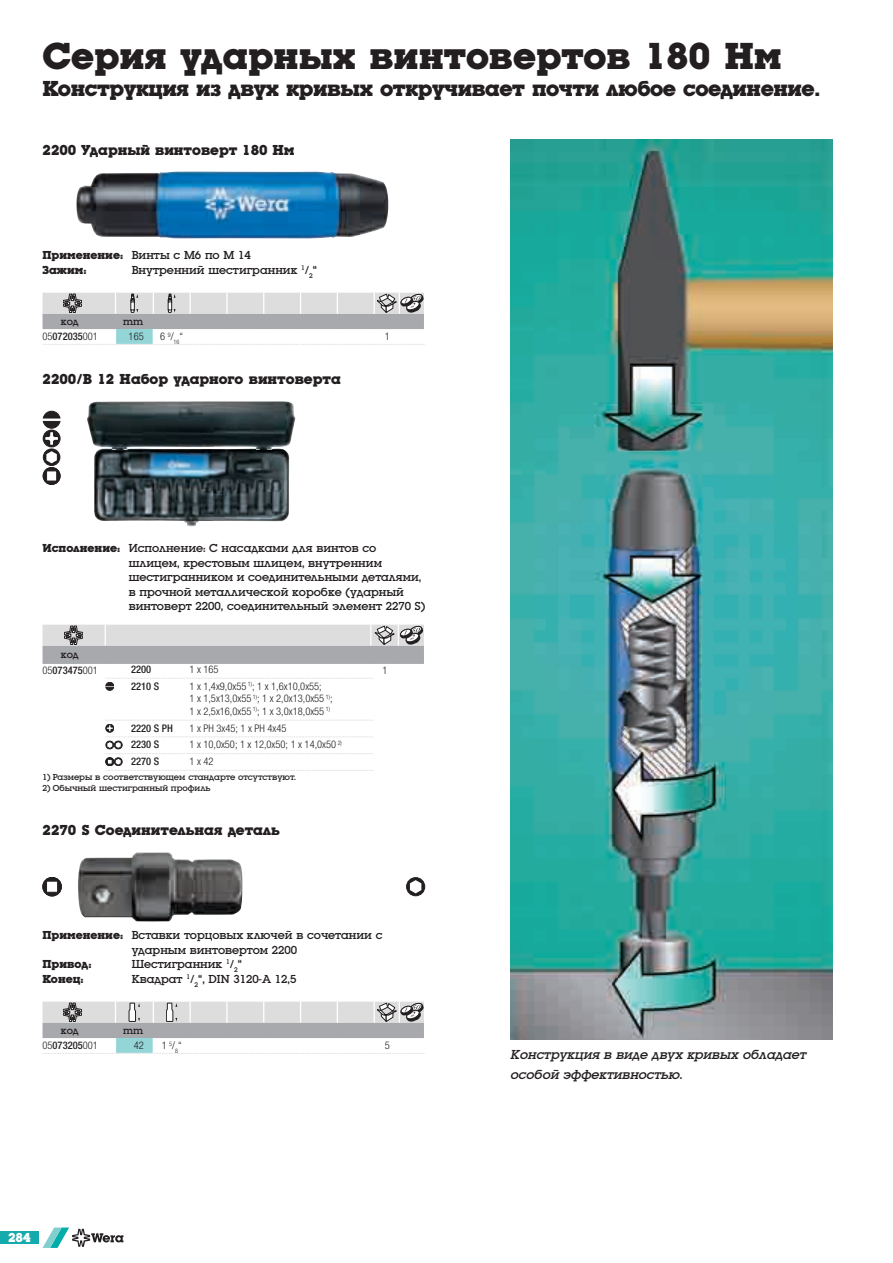
<style>
.page{position:relative;width:893px;height:1263px;background:#fff}
.page>*{position:absolute;margin:0;border:0;box-sizing:border-box;transform-origin:0 0}
.t1{font:700 39px "Luga";color:#231f20}
.t2{font:700 22.5px "Luga";letter-spacing:-.02em;color:#231f20}
.t3{font:700 15px "Luga";color:#231f20}
.t4{font:italic 13.5px/19.5px "Luga";color:#231f20}
.t5{font:700 13.5px "Luga";color:#fff}
.t6{font:12px/14.4px "Luga";color:#231f20;text-align:center}
.t7{font:700 12px/14.4px "Luga";color:#231f20}
.t8{font:300 condensed 10.5px/12.6px "Helvetica Neue LT";color:#231f20}
.t9{font:500 condensed 10.5px "Helvetica Neue LT";color:#231f20}
.t10{font:10.5px "Luga";color:#231f20}
.t11{font:9px "Luga";color:#231f20}
.s1{font-weight:400}
.s2{font-weight:300}
.s3{font-weight:700}
</style>
<div class="page">
<img style="left:510px;top:139px;width:322px;height:900px">
<img style="left:76px;top:171px;width:313px;height:68px">
<svg style="left:43px;top:293px;width:381px;height:52px"></svg>
<svg style="left:43px;top:411px;width:17px;height:74px"></svg>
<img style="left:87px;top:401px;width:209px;height:126px">
<svg style="left:43px;top:625px;width:381px;height:39px;background:#bfbfc1"></svg>
<svg style="left:105px;top:678px;width:268px;height:12px"></svg>
<svg style="left:105px;top:720px;width:269px;height:51px"></svg>
<img style="left:78px;top:852px;width:165px;height:69px">
<svg style="left:43px;top:877px;width:19px;height:19px"></svg>
<div style="left:406px;top:877px;width:19px;height:19px;border:1px solid #231f20;border-radius:50%"></div>
<svg style="left:407px;top:878px;width:18px;height:18px"></svg>
<svg style="left:43px;top:1002px;width:381px;height:52px"></svg>
<svg style="left:43px;top:1227px;width:80px;height:21px"></svg>
<div style="left:0;top:1231px;width:39px;height:13px;background:#15aaac"></div>
<h1 class="t1" style="left:43px;top:36px;width:741px">Серия ударных винтовертов 180 Нм</h1>
<h2 class="t2" style="left:43px;top:77px;width:779px">Конструкция из двух кривых откручивает почти любое соединение.</h2>
<p class="t3" style="left:43px;top:142px;width:254px">2200 Ударный винтоверт 180 Нм</p>
<p class="t7" style="left:43px;top:248px;width:210px">Применение: <span class="s1">Винты с М6 по М 14<br></span>Зажим:</p>
<p class="t6" style="left:132px;top:263px;width:187px">Внутренний шестигранник <sup>1</sup>/<sub>2</sub>“</p>
<p class="t10" style="left:61px;top:316px;width:19px">код</p>
<p class="t10" style="left:123px;top:316px;width:22px">mm</p>
<p class="t9" style="left:43px;top:330px;width:57px"><span class="s2">05</span>072035<span class="s2">001</span></p>
<p class="t8" style="left:129px;top:330px;width:17px">165</p>
<p class="t8" style="left:160px;top:330px;width:24px">6 <sup>9</sup>/<sub>16</sub>“</p>
<p class="t8" style="left:385px;top:330px;width:7px">1</p>
<p class="t3" style="left:43px;top:372px;width:300px">2200/B 12 Набор ударного винтоверта</p>
<p class="t6" style="left:129px;top:541px;width:298px;text-align:left;text-indent:-86px"><span class="s3">Исполнение:</span> Исполнение: С насадками для винтов со шлицем, крестовым шлицем, внутренним шестигранником и соединительными деталями, в прочной металлической коробке (ударный винтоверт 2200, соединительный элемент 2270 S)</p>
<p class="t10" style="left:61px;top:650px;width:19px">код</p>
<p class="t9" style="left:43px;top:663px;width:57px"><span class="s2">05</span>073475<span class="s2">001</span></p>
<p class="t9" style="left:131px;top:663px;width:22px">2200</p>
<p class="t8" style="left:189px;top:663px;width:31px">1 x 165</p>
<p class="t8" style="left:383px;top:663px;width:7px">1</p>
<p class="t9" style="left:131px;top:680px;width:30px">2210 S</p>
<p class="t8" style="left:189px;top:680px;width:145px">1 x 1,4x9,0x55 <sup>1)</sup>; 1 x 1,6x10,0x55;<br>1 x 1,5x13,0x55 <sup>1)</sup>; 1 x 2,0x13,0x55 <sup>1)</sup>;<br>1 x 2,5x16,0x55 <sup>1)</sup>; 1 x 3,0x18,0x55 <sup>1)</sup></p>
<p class="t9" style="left:131px;top:722px;width:43px">2220 S PH</p>
<p class="t8" style="left:189px;top:721px;width:98px">1 x PH 3x45; 1 x PH 4x45</p>
<p class="t9" style="left:131px;top:738px;width:30px">2230 S</p>
<p class="t8" style="left:189px;top:738px;width:154px">1 x 10,0x50; 1 x 12,0x50; 1 x 14,0x50 <sup>2)</sup></p>
<p class="t9" style="left:131px;top:755px;width:30px">2270 S</p>
<p class="t8" style="left:189px;top:755px;width:26px">1 x 42</p>
<p class="t11" style="left:43px;top:773px;width:255px">1) Размеры в соответствующем стандарте отсутствуют.</p>
<p class="t11" style="left:43px;top:783px;width:170px">2) Обычный шестигранный профиль</p>
<p class="t3" style="left:43px;top:823px;width:239px">2270 S Соединительная деталь</p>
<p class="t6" style="left:43px;top:928px;width:341px"><span class="s3">Применение:</span> Вставки торцовых ключей в сочетании с ударным винтовертом 2200</p>
<p class="t7" style="left:43px;top:957px;width:50px">Привод:</p>
<p class="t6" style="left:132px;top:957px;width:112px">Шестигранник <sup>1</sup>/<sub>2</sub>“</p>
<p class="t7" style="left:43px;top:971px;width:43px">Конец:</p>
<p class="t6" style="left:132px;top:971px;width:166px">Квадрат <sup>1</sup>/<sub>2</sub>“, DIN 3120-A 12,5</p>
<p class="t10" style="left:61px;top:1025px;width:19px">код</p>
<p class="t10" style="left:123px;top:1025px;width:22px">mm</p>
<p class="t9" style="left:43px;top:1039px;width:57px"><span class="s2">05</span>073205<span class="s2">001</span></p>
<p class="t8" style="left:134px;top:1039px;width:12px">42</p>
<p class="t8" style="left:162px;top:1039px;width:22px">1 <sup>5</sup>/<sub>8</sub>“</p>
<p class="t8" style="left:385px;top:1039px;width:7px">5</p>
<p class="t5" style="left:8px;top:1231px;width:24px">284</p>
<p class="t4" style="left:510px;top:1045px;width:297px">Конструкция в виде двух кривых обладает особой эффективностью.</p>
</div>
